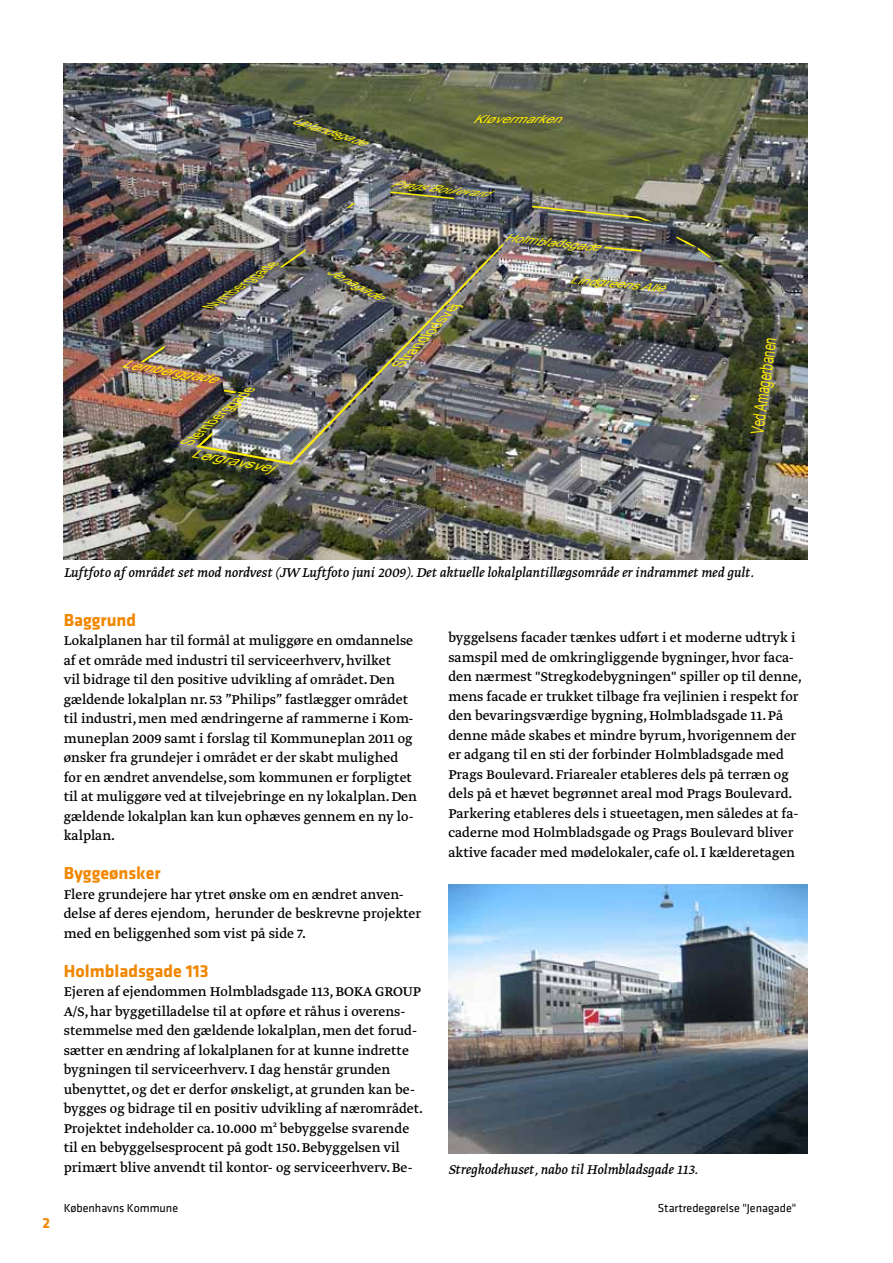
<style>
.page{position:relative;width:893px;height:1263px;background:#fff}
.page>*{position:absolute;margin:0;border:0;box-sizing:border-box;transform-origin:0 0}
.t1{font:700 18px "Klavika";color:#f18700}
.t2{font:17.55px "Arial";color:#fe0;scale:.67 1}
.t3{font:15px/19.5px "Greta Text";color:#000}
.t4{font:italic 15px "Greta Text";color:#000}
.t5{font:700 15px "Klavika";color:#f18700}
.t6{font:italic 13.05px "Arial";color:#fe0;scale:1.11 1}
.t7{font:italic 12.75px "Arial";color:#fe0;scale:1.04 1}
.t8{font:italic 12.6px "Arial";color:#fe0;scale:1.27 1}
.t9{font:12px "Klavika";color:#000}
.t10{font:italic 11.85px "Arial";color:#fe0;scale:1.31 1}
.t11{font:italic 11.25px "Arial";color:#fe0;scale:1.15 1}
.t12{font:italic 11.1px "Arial";color:#fe0;scale:1.27 1}
.t13{font:italic 11.1px "Arial";color:#fe0;scale:1.22 1}
.t14{font:italic 10.95px "Arial";color:#fe0;scale:1.27 1}
.t15{font:italic 10.8px "Arial";color:#fe0;scale:1.27 1}
.t16{font:italic 10.2px "Arial";color:#fe0;scale:1.27 1}
.t17{font:italic 9.6px "Arial";color:#fe0;scale:1.37 1}
</style>
<div class="page">
<img style="left:64px;top:64px;width:744px;height:496px">
<svg style="left:389px;top:191px;width:67px;height:9px"></svg>
<svg style="left:137px;top:341px;width:29px;height:23px"></svg>
<img style="left:188px;top:243px;width:318px;height:224px">
<svg style="left:344px;top:200px;width:11px;height:9px"></svg>
<img style="left:530px;top:205px;width:133px;height:18px">
<svg style="left:600px;top:246px;width:43px;height:7px"></svg>
<svg style="left:675px;top:235px;width:40px;height:23px"></svg>
<img style="left:449px;top:884px;width:359px;height:270px">
<p class="t16" style="left:293px;top:115px;width:61px;rotate:18deg">Uplandsgade</p>
<p class="t12" style="left:473px;top:115px;width:77px">Kløvermarken</p>
<p class="t17" style="left:390px;top:180px;width:73px;rotate:6deg">Prags Boulevard</p>
<p class="t11" style="left:208px;top:302px;width:73px;rotate:-34deg">Nyrnberggade</p>
<p class="t10" style="left:123px;top:358px;width:74px;rotate:10deg">Lemberggade</p>
<p class="t7" style="left:184px;top:439px;width:86px;rotate:-41deg">Sternberggade</p>
<p class="t8" style="left:192px;top:448px;width:66px;rotate:11deg">Lergravsvej</p>
<p class="t13" style="left:330px;top:266px;width:50px;rotate:28deg">Jenagade</p>
<p class="t6" style="left:395px;top:361px;width:80px;rotate:-47deg">Strandlodsvej</p>
<p class="t15" style="left:505px;top:233px;width:77px;rotate:6deg">Holmbladsgade</p>
<p class="t14" style="left:570px;top:275px;width:76px;rotate:5deg">Lindgreens Allé</p>
<p class="t2" style="left:750px;top:433px;width:146px;rotate:-82deg">Ved Amagerbanen</p>
<p class="t5" style="left:43px;top:1217px;width:9px">2</p>
<p class="t4" style="left:64px;top:566px;width:692px">Luftfoto af området set mod nordvest (JW Luftfoto juni 2009). Det aktuelle lokalplantillægsområde er indrammet med gult.</p>
<p class="t1" style="left:64px;top:613px;width:74px">Baggrund</p>
<p class="t3" style="left:64px;top:632px;width:355px">Lokalplanen har til formål at muliggøre en omdannelse af et område med industri til serviceerhverv, hvilket<br>vil bidrage til den positive udvikling af området. Den gældende lokalplan nr. 53 ”Philips” fastlægger området til industri, men med ændringerne af rammerne i Kom&shy;muneplan 2009 samt i forslag til Kommuneplan 2011 og ønsker fra grundejer i området er der skabt mulighed for en ændret anvendelse, som kommunen er forpligtet til at muliggøre ved at tilvejebringe en ny lokalplan. Den gældende lokalplan kan kun ophæves gennem en ny lo&shy;kalplan.</p>
<p class="t1" style="left:64px;top:866px;width:98px">Byggeønsker</p>
<p class="t3" style="left:64px;top:885px;width:359px">Flere grundejere har ytret ønske om en ændret anven&shy;delse af deres ejendom, herunder de beskrevne projekter med en beliggenhed som vist på side 7.</p>
<p class="t1" style="left:64px;top:964px;width:146px">Holmbladsgade 113</p>
<p class="t3" style="left:64px;top:983px;width:361px">Ejeren af ejendommen Holmbladsgade 113, BOKA GROUP A/S, har byggetilladelse til at opføre et råhus i overens&shy;stemmelse med den gældende lokalplan, men det forud&shy;sætter en ændring af lokalplanen for at kunne indrette bygningen til serviceerhverv. I dag henstår grunden ubenyttet, og det er derfor ønskeligt, at grunden kan be&shy;bygges og bidrage til en positiv udvikling af nærområdet.<br>Projektet indeholder ca. 10.000 m² bebyggelse svarende til en bebyggelsesprocent på godt 150. Bebyggelsen vil primært blive anvendt til kontor- og serviceerhverv. Be-</p>
<p class="t3" style="left:448px;top:629px;width:355px">byggelsens facader tænkes udført i et moderne udtryk i samspil med de omkringliggende bygninger, hvor faca&shy;den nærmest "Stregkodebygningen" spiller op til denne, mens facade er trukket tilbage fra vejlinien i respekt for den bevaringsværdige bygning, Holmbladsgade 11. På denne måde skabes et mindre byrum, hvorigennem der er adgang til en sti der forbinder Holmbladsgade med Prags Boulevard. Friarealer etableres dels på terræn og dels på et hævet begrønnet areal mod Prags Boulevard.<br>Parkering etableres dels i stueetagen, men således at fa&shy;caderne mod Holmbladsgade og Prags Boulevard bliver aktive facader med mødelokaler, cafe ol. I kælderetagen</p>
<p class="t4" style="left:448px;top:1164px;width:251px">Stregkodehuset, nabo til Holmbladsgade 113.</p>
<p class="t9" style="left:64px;top:1204px;width:116px">Københavns Kommune</p>
<p class="t9" style="left:658px;top:1204px;width:140px">Startredegørelse "Jenagade"</p>
</div>
